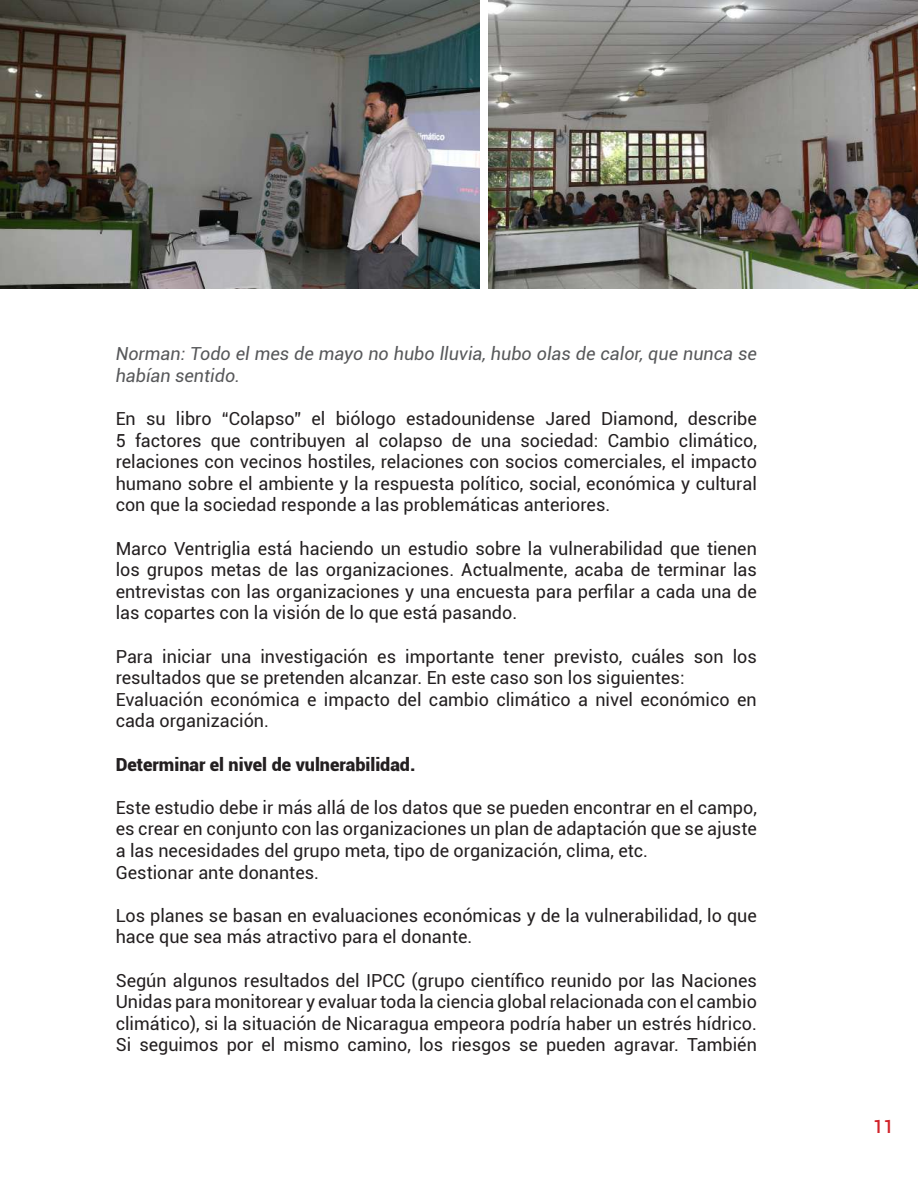
<style>
.page{position:relative;width:918px;height:1188px;background:#fff}
.page>*{position:absolute;margin:0;border:0;box-sizing:border-box;transform-origin:0 0}
.t1{font:18px/21.6px "Roboto";color:#231f20;text-align:justify}
.t2{font:italic 18px/21.6px "Roboto";color:#57585a}
.t3{font:900 18px "Roboto";color:#231f20}
.t4{font:500 18px "Roboto";color:#d1232a}
</style>
<div class="page">
<img style="left:0;top:0;width:480px;height:288px">
<img style="left:488px;top:0;width:430px;height:288px">
<p class="t2" style="left:116px;top:342px;width:643px">Norman: Todo el mes de mayo no hubo lluvia, hubo olas de calor, que nunca se habían sentido.</p>
<p class="t1" style="left:116px;top:407px;width:643px">En su libro “Colapso” el biólogo estadounidense Jared Diamond, describe 5 factores que contribuyen al colapso de una sociedad: Cambio climático, relaciones con vecinos hostiles, relaciones con socios comerciales, el impacto humano sobre el ambiente y la respuesta político, social, económica y cultural con que la sociedad responde a las problemáticas anteriores.</p>
<p class="t1" style="left:116px;top:537px;width:643px">Marco Ventriglia está haciendo un estudio sobre la vulnerabilidad que tienen los grupos metas de las organizaciones. Actualmente, acaba de terminar las entrevistas con las organizaciones y una encuesta para perfilar a cada una de las copartes con la visión de lo que está pasando.</p>
<p class="t1" style="left:116px;top:645px;width:643px;text-align:left">Para iniciar una investigación es importante tener previsto, cuáles son los resultados que se pretenden alcanzar. En este caso son los siguientes:<br>Evaluación económica e impacto del cambio climático a nivel económico en cada organización.</p>
<p class="t3" style="left:116px;top:751px;width:301px">Determinar el nivel de vulnerabilidad.</p>
<p class="t1" style="left:116px;top:796px;width:643px;text-align:left">Este estudio debe ir más allá de los datos que se pueden encontrar en el campo, es crear en conjunto con las organizaciones un plan de adaptación que se ajuste a las necesidades del grupo meta, tipo de organización, clima, etc.<br>Gestionar ante donantes.</p>
<p class="t1" style="left:116px;top:904px;width:643px">Los planes se basan en evaluaciones económicas y de la vulnerabilidad, lo que hace que sea más atractivo para el donante.</p>
<p class="t1" style="left:116px;top:969px;width:643px">Según algunos resultados del IPCC (grupo científico reunido por las Naciones Unidas para monitorear y evaluar toda la ciencia global relacionada con el cambio climático), si la situación de Nicaragua empeora podría haber un estrés hídrico.<br>Si seguimos por el mismo camino, los riesgos se pueden agravar. También</p>
<p class="t4" style="left:873px;top:1114px;width:22px">11</p>
</div>
